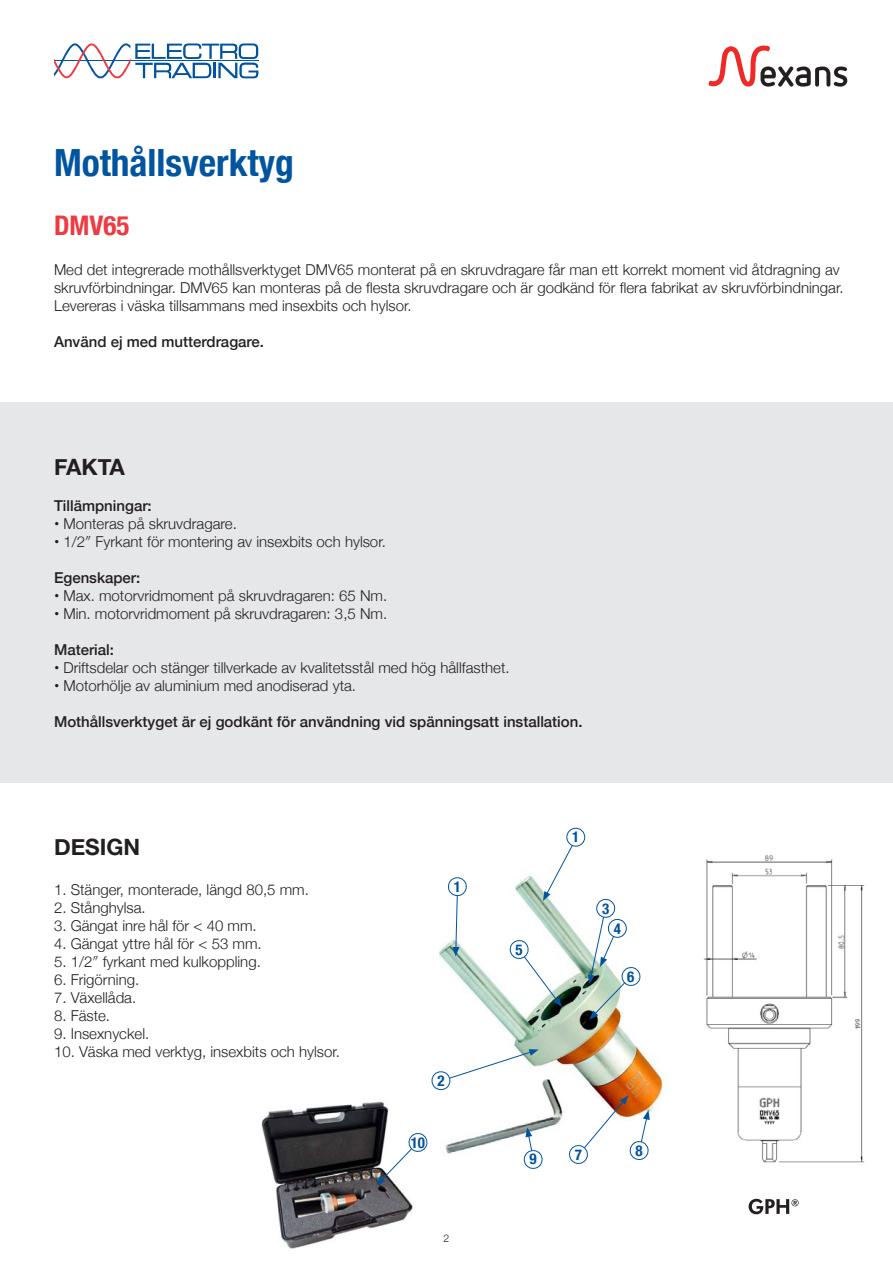
<style>
.page{position:relative;width:893px;height:1263px;background:#fff}
.page>*{position:absolute;margin:0;border:0;box-sizing:border-box;transform-origin:0 0}
.t1{font:700 condensed 37.5px "Helvetica Neue";color:#01559f}
.t2{font:700 condensed 27px "Helvetica Neue";color:#ee3a41}
.t3{font:700 22.5px "Helvetica Neue";color:#231f20}
.t4{font:300 15px/18px "Helvetica Neue";color:#231f20}
.t5{font:500 15px "Helvetica Neue";color:#231f20}
.t6{font:700 condensed 15px "Helvetica Neue";color:#0153a0}
.t7{font:300 10.5px "Helvetica Neue";color:#231f20}
.s1{font-weight:400}
</style>
<div class="page">
<img style="left:703px;top:855px;width:162px;height:308px">
<img style="left:439px;top:875px;width:228px;height:237px">
<img style="left:440px;top:1076px;width:126px;height:78px">
<img style="left:261px;top:1101px;width:152px;height:148px">
<svg style="left:749px;top:1199px;width:50px;height:15px"></svg>
<svg style="left:54px;top:43px;width:204px;height:35px"></svg>
<div style="left:0;top:403px;width:893px;height:380px;background:#e6e7e9"></div>
<svg style="left:543px;top:844px;width:31px;height:57px"></svg>
<div style="left:566px;top:828px;width:19px;height:18px;border:1px solid #0153a0;border-radius:50%"></div>
<svg style="left:568px;top:1095px;width:82px;height:69px"></svg>
<svg style="left:523px;top:1127px;width:21px;height:42px"></svg>
<svg style="left:588px;top:898px;width:54px;height:122px"></svg>
<svg style="left:376px;top:1131px;width:52px;height:55px"></svg>
<svg style="left:447px;top:876px;width:21px;height:80px"></svg>
<svg style="left:508px;top:938px;width:54px;height:69px"></svg>
<svg style="left:431px;top:1049px;width:108px;height:42px"></svg>
<svg style="left:709px;top:46px;width:138px;height:41px"></svg>
<p class="t1" style="left:54px;top:131px;width:242px">Mothållsverktyg</p>
<p class="t2" style="left:54px;top:203px;width:77px">DMV65</p>
<p class="t4" style="left:54px;top:259px;width:791px">Med det integrerade mothållsverktyget DMV65 monterat på en skruvdragare får man ett korrekt moment vid åtdragning av skruvförbindningar. DMV65 kan monteras på de flesta skruvdragare och är godkänd för flera fabrikat av skruvförbindningar.</p>
<p class="t4" style="left:54px;top:295px;width:359px">Levereras i väska tillsammans med insexbits och hylsor.</p>
<p class="t5" style="left:54px;top:329px;width:212px">Använd ej med mutterdragare.</p>
<p class="t3" style="left:54px;top:449px;width:72px">FAKTA</p>
<p class="t5" style="left:54px;top:493px;width:99px">Tillämpningar:</p>
<p class="t4" style="left:54px;top:513px;width:184px"><span class="s1">•</span> Monteras på skruvdragare.</p>
<p class="t4" style="left:54px;top:531px;width:333px"><span class="s1">•</span> 1/2″ Fyrkant för montering av insexbits och hylsor.</p>
<p class="t5" style="left:54px;top:565px;width:88px">Egenskaper:</p>
<p class="t4" style="left:54px;top:585px;width:335px"><span class="s1">•</span> Max. motorvridmoment på skruvdragaren: 65 Nm.</p>
<p class="t4" style="left:54px;top:603px;width:335px"><span class="s1">•</span> Min. motorvridmoment på skruvdragaren: 3,5 Nm.</p>
<p class="t5" style="left:54px;top:637px;width:62px">Material:</p>
<p class="t4" style="left:54px;top:657px;width:457px"><span class="s1">•</span> Driftsdelar och stänger tillverkade av kvalitetsstål med hög hållfasthet.</p>
<p class="t4" style="left:54px;top:675px;width:304px"><span class="s1">•</span> Motorhölje av aluminium med anodiserad yta.</p>
<p class="t5" style="left:54px;top:709px;width:530px">Mothållsverktyget är ej godkänt för användning vid spänningsatt installation.</p>
<p class="t3" style="left:54px;top:830px;width:88px">DESIGN</p>
<p class="t4" style="left:54px;top:879px;width:256px">1. Stänger, monterade, längd 80,5 mm.</p>
<p class="t4" style="left:54px;top:897px;width:93px">2. Stånghylsa.</p>
<p class="t4" style="left:54px;top:915px;width:204px">3. Gängat inre hål för &lt; 40 mm.</p>
<p class="t4" style="left:54px;top:933px;width:209px">4. Gängat yttre hål för &lt; 53 mm.</p>
<p class="t4" style="left:54px;top:951px;width:208px">5. 1/2″ fyrkant med kulkoppling.</p>
<p class="t4" style="left:54px;top:969px;width:87px">6. Frigörning.</p>
<p class="t4" style="left:54px;top:987px;width:84px">7. Växellåda.</p>
<p class="t4" style="left:54px;top:1005px;width:58px">8. Fäste.</p>
<p class="t4" style="left:54px;top:1023px;width:97px">9. Insexnyckel.</p>
<p class="t4" style="left:54px;top:1041px;width:287px">10. Väska med verktyg, insexbits och hylsor.</p>
<p class="t6" style="left:454px;top:874px;width:9px">1</p>
<p class="t6" style="left:437px;top:1068px;width:9px">2</p>
<p class="t6" style="left:516px;top:937px;width:9px">5</p>
<p class="t6" style="left:572px;top:824px;width:9px">1</p>
<p class="t6" style="left:602px;top:896px;width:9px">3</p>
<p class="t6" style="left:614px;top:916px;width:9px">4</p>
<p class="t6" style="left:627px;top:964px;width:9px">6</p>
<p class="t6" style="left:411px;top:1130px;width:16px">10</p>
<p class="t7" style="left:444px;top:1230px;width:7px">2</p>
<p class="t6" style="left:530px;top:1147px;width:9px">9</p>
<p class="t6" style="left:575px;top:1142px;width:9px">7</p>
<p class="t6" style="left:636px;top:1138px;width:9px">8</p>
</div>
